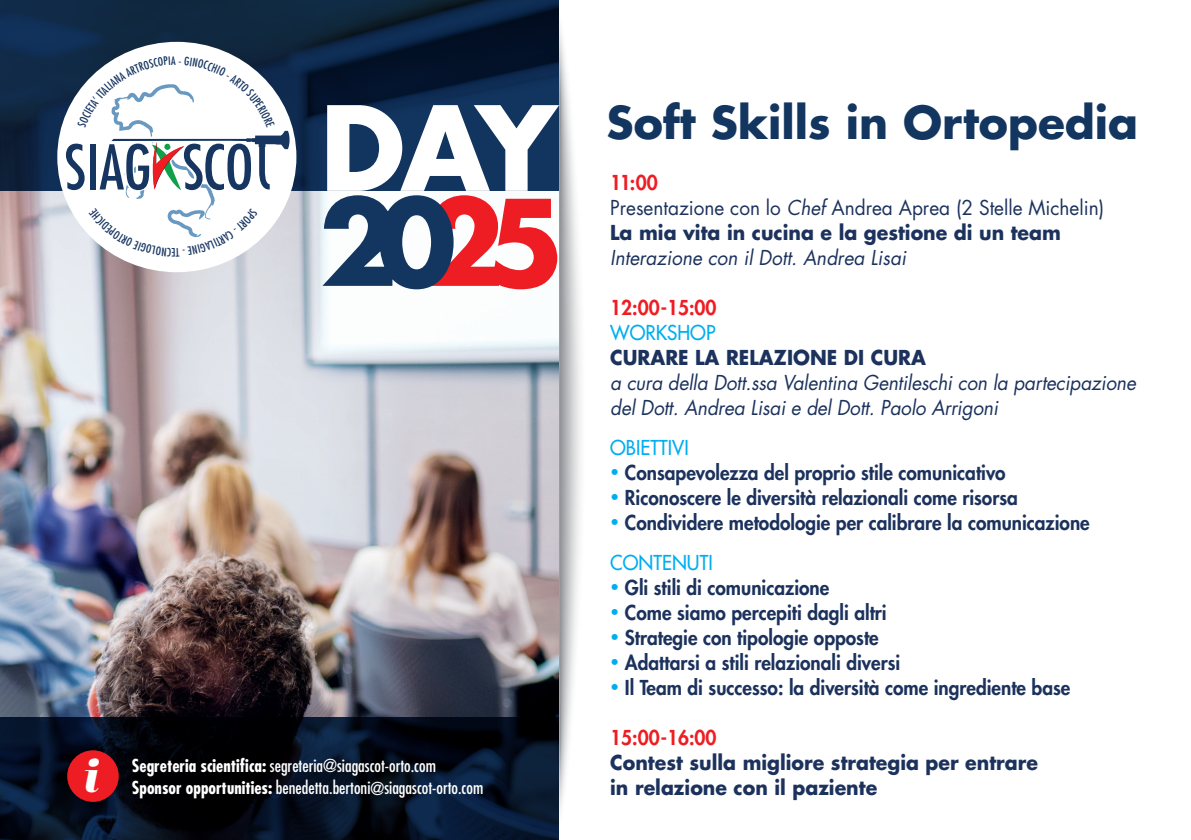
<style>
.page{position:relative;width:1191px;height:840px;background:#fff}
.page>*{position:absolute;margin:0;border:0;box-sizing:border-box;transform-origin:0 0}
.t1{font:700 113.6px "Futura Std";color:#fff}
.t2{font:condensed 60px "Futura";color:#163561}
.t3{font:italic 46px "Abril Fatface";color:#fff}
.t4{font:700 44px "Futura Std";color:#133660}
.t5{font:800 20px "Futura Std";color:#1c325d;scale:.95 1}
.t6{font:italic 20px/25px "Futura Std";letter-spacing:-.01em;color:#1c325d;scale:.95 1}
.t7{font:700 20px "Futura Std";color:#1c325d;scale:.95 1}
.t8{font:20px "Futura Std";color:#1c325d;scale:.95 1}
.t9{font:800 20px "Futura Std";color:#ee1d23;scale:.95 1}
.t10{font:500 20px "Futura Std";color:#00aeef;scale:.95 1}
.t11{font:condensed 17.4px "Futura Std";color:#fff}
.s1{font-style:italic}
.s2{font-size:16px;color:#00aeef}
.s3{font-weight:700}
</style>
<div class="page">
<img style="left:0;top:29px;width:581px;height:782px">
<svg style="left:0;top:0;width:559px;height:191px;background:#0d2847"></svg>
<div style="left:57px;top:42px;width:239px;height:230px;background:#fff;border-radius:50%"></div>
<svg style="left:322px;top:195px;width:235px;height:94px"></svg>
<svg style="left:0;top:717px;width:559px;height:122px;background:#050e1d"></svg>
<div style="left:67px;top:749px;width:52px;height:52px;background:#ee1d23;border-radius:50%"></div>
<svg style="left:77px;top:56px;width:212px;height:200px"></svg>
<p class="t1" style="left:320px;top:73px;width:239px">DAY</p>
<p class="t4" style="left:606px;top:93px;width:533px">Soft Skills in Ortopedia</p>
<p class="t2" style="left:65px;top:129px;width:190px">SIAG SCO</p>
<p class="t9" style="left:610px;top:169px;width:52px">11:00</p>
<p class="t8" style="left:610px;top:194px;width:521px">Presentazione con lo <span class="s1">Chef</span> Andrea Aprea (2 Stelle Michelin)</p>
<p class="t7" style="left:610px;top:219px;width:476px">La mia vita in cucina e la gestione di un team</p>
<p class="t6" style="left:610px;top:245px;width:313px">Interazione con il Dott. Andrea Lisai</p>
<p class="t9" style="left:610px;top:294px;width:113px">12:00-15:00</p>
<p class="t10" style="left:610px;top:319px;width:112px">WORKSHOP</p>
<p class="t7" style="left:610px;top:343px;width:334px">CURARE LA RELAZIONE DI CURA</p>
<p class="t6" style="left:610px;top:370px;width:555px">a cura della Dott.ssa Valentina Gentileschi con la partecipazione del Dott. Andrea Lisai e del Dott. Paolo Arrigoni</p>
<p class="t10" style="left:610px;top:434px;width:84px">OBIETTIVI</p>
<p class="t5" style="left:610px;top:459px;width:418px"><span class="s2">•</span> Consapevolezza del proprio stile comunicativo</p>
<p class="t5" style="left:610px;top:484px;width:430px"><span class="s2">•</span> Riconoscere le diversità relazionali come risorsa</p>
<p class="t5" style="left:610px;top:509px;width:506px"><span class="s2">•</span> Condividere metodologie per calibrare la comunicazione</p>
<p class="t10" style="left:610px;top:549px;width:109px">CONTENUTI</p>
<p class="t5" style="left:610px;top:574px;width:232px"><span class="s2">•</span> Gli stili di comunicazione</p>
<p class="t5" style="left:610px;top:599px;width:292px"><span class="s2">•</span> Come siamo percepiti dagli altri</p>
<p class="t5" style="left:610px;top:624px;width:284px"><span class="s2">•</span> Strategie con tipologie opposte</p>
<p class="t5" style="left:610px;top:649px;width:307px"><span class="s2">•</span> Adattarsi a stili relazionali diversi</p>
<p class="t5" style="left:610px;top:674px;width:486px"><span class="s2">•</span> Il Team di successo: la diversità come ingrediente base</p>
<p class="t9" style="left:610px;top:724px;width:113px">15:00-16:00</p>
<p class="t7" style="left:610px;top:748px;width:452px">Contest sulla migliore strategia per entrare</p>
<p class="t7" style="left:610px;top:773px;width:283px">in relazione con il paziente</p>
<p class="t11" style="left:132px;top:754px;width:305px"><span class="s3">Segreteria scientifica:</span> segreteria@siagascot-orto.com</p>
<p class="t3" style="left:84px;top:742px;width:17px">i</p>
<p class="t11" style="left:132px;top:776px;width:353px"><span class="s3">Sponsor opportunities:</span> benedetta.bertoni@siagascot-orto.com</p>
</div>
